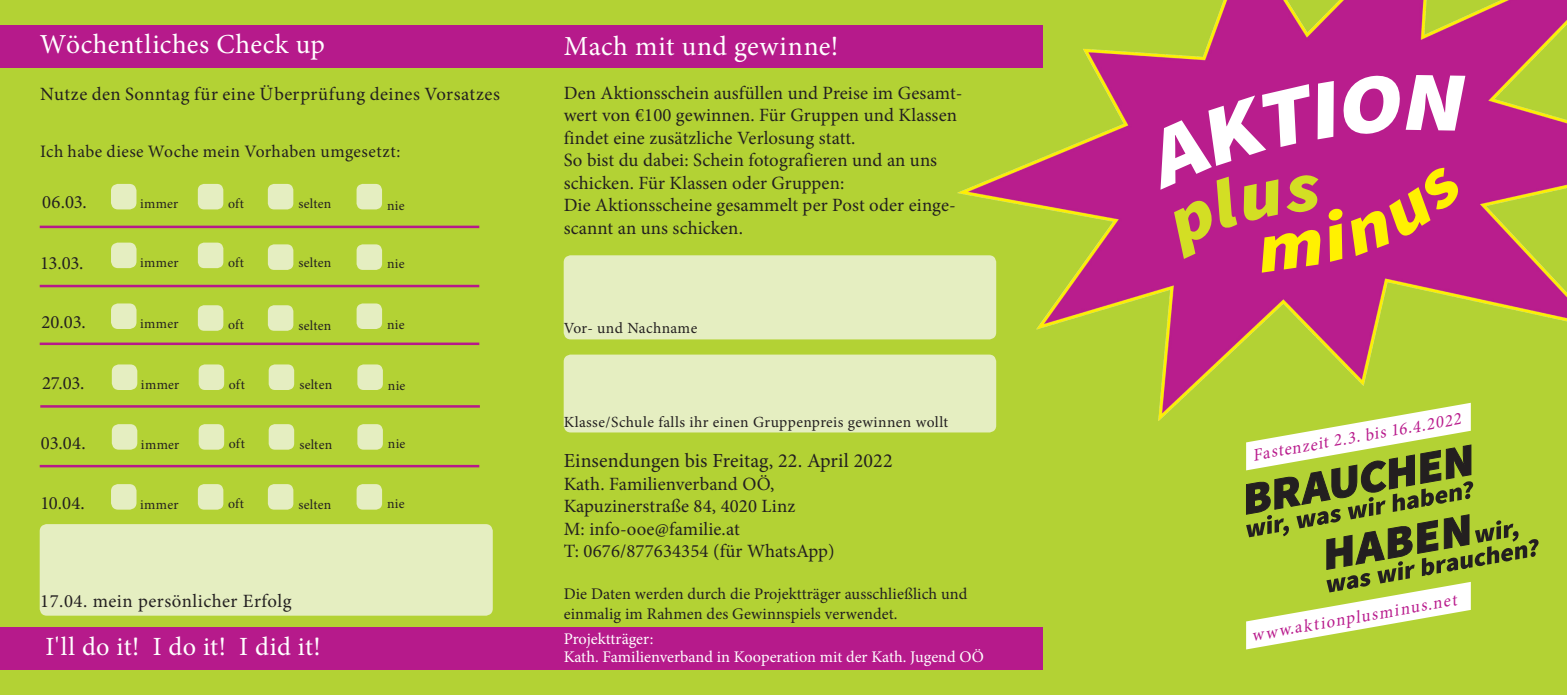
<style>
.page{position:relative;width:1567px;height:695px;background:#fff}
.page>*{position:absolute;margin:0;border:0;box-sizing:border-box;transform-origin:0 0}
.t1{font:27.5px "Minion Pro";letter-spacing:.02em;color:#fff}
.t2{font:26.25px "Minion Pro";letter-spacing:.01em;color:#fff}
.t3{font:20px "Minion Pro";letter-spacing:.005em;color:#231f20}
.t4{font:18.75px/22.5px "Minion Pro";letter-spacing:.005em;color:#231f20}
.t5{font:18.75px "Minion Pro";letter-spacing:.03em;color:#231f20}
.t6{font:18.75px "Minion Pro";letter-spacing:.025em;color:#231f20}
.t7{font:italic 17.5px "Minion Pro";color:#b91c8d;scale:.96 1}
.t8{font:17.5px "Minion Pro";letter-spacing:.025em;color:#231f20}
.t9{font:16.25px/19.5px "Minion Pro";letter-spacing:.005em;color:#231f20}
.t10{font:16.25px/17.5px "Minion Pro";color:#fff}
.t11{font:15.5px "Minion Pro";letter-spacing:.025em;color:#231f20}
.t12{font:13.75px "Minion Pro";letter-spacing:.015em;color:#231f20}
</style>
<div class="page">
<div style="left:0;top:0;width:1566px;height:694px;background:#b3d234"></div>
<div style="left:0;top:25px;width:1042px;height:42px;background:#b61a8b"></div>
<div style="left:0;top:627px;width:1042px;height:43px;background:#b61a8b"></div>
<div style="left:563px;top:255px;width:433px;height:84px;background:#e5eec1;border-radius:7px"></div>
<svg style="left:1246px;top:421px;width:292px;height:228px"></svg>
<img style="left:957px;top:0;width:609px;height:421px">
<div style="left:111px;top:184px;width:25px;height:25px;background:#e5eec1;border-radius:7px"></div>
<div style="left:198px;top:184px;width:25px;height:25px;background:#e5eec1;border-radius:6px"></div>
<div style="left:268px;top:184px;width:25px;height:25px;background:#e5eec1;border-radius:6px"></div>
<div style="left:356px;top:184px;width:26px;height:25px;background:#e5eec1;border-radius:6px"></div>
<hr style="left:40px;top:225px;width:439px;height:3px;background:#b61a8b">
<hr style="left:40px;top:342px;width:439px;height:3px;background:#b61a8b">
<hr style="left:40px;top:285px;width:439px;height:2px;background:#b61a8b">
<div style="left:40px;top:524px;width:453px;height:91px;background:#e5eec1;border-radius:7px"></div>
<svg style="left:1160px;top:74px;width:305px;height:198px;background:#cb5c8e"></svg>
<div style="left:563px;top:354px;width:433px;height:78px;background:#e5eec1;border-radius:7px"></div>
<div style="left:111px;top:242px;width:25px;height:26px;background:#e5eec1;border-radius:7px"></div>
<div style="left:198px;top:242px;width:25px;height:26px;background:#e5eec1;border-radius:6px"></div>
<div style="left:268px;top:244px;width:25px;height:26px;background:#e5eec1;border-radius:6px"></div>
<div style="left:356px;top:244px;width:26px;height:26px;background:#e5eec1;border-radius:6px"></div>
<div style="left:111px;top:303px;width:25px;height:26px;background:#e5eec1;border-radius:7px"></div>
<div style="left:198px;top:305px;width:25px;height:26px;background:#e5eec1;border-radius:6px"></div>
<div style="left:268px;top:305px;width:25px;height:26px;background:#e5eec1;border-radius:6px"></div>
<div style="left:356px;top:303px;width:26px;height:26px;background:#e5eec1;border-radius:6px"></div>
<div style="left:112px;top:364px;width:25px;height:26px;background:#e5eec1;border-radius:7px"></div>
<div style="left:199px;top:364px;width:25px;height:26px;background:#e5eec1;border-radius:6px"></div>
<div style="left:269px;top:364px;width:25px;height:26px;background:#e5eec1;border-radius:6px"></div>
<div style="left:357px;top:364px;width:26px;height:26px;background:#e5eec1;border-radius:6px"></div>
<hr style="left:40px;top:465px;width:439px;height:2px;background:#b61a8b">
<hr style="left:40px;top:405px;width:440px;height:2px;background:#b61a8b">
<div style="left:112px;top:424px;width:25px;height:25px;background:#e5eec1;border-radius:7px"></div>
<div style="left:199px;top:424px;width:25px;height:25px;background:#e5eec1;border-radius:6px"></div>
<div style="left:269px;top:424px;width:25px;height:25px;background:#e5eec1;border-radius:6px"></div>
<div style="left:357px;top:424px;width:26px;height:25px;background:#e5eec1;border-radius:6px"></div>
<div style="left:111px;top:484px;width:25px;height:25px;background:#e5eec1;border-radius:7px"></div>
<div style="left:198px;top:484px;width:25px;height:25px;background:#e5eec1;border-radius:6px"></div>
<div style="left:268px;top:484px;width:25px;height:25px;background:#e5eec1;border-radius:6px"></div>
<div style="left:356px;top:484px;width:26px;height:25px;background:#e5eec1;border-radius:6px"></div>
<h1 class="t1" style="left:40px;top:26px;width:287px">Wöchentliches Check up</h1>
<h1 class="t1" style="left:563px;top:28px;width:276px">Mach mit und gewinne!</h1>
<p class="t5" style="left:40px;top:81px;width:461px">Nutze den Sonntag für eine Überprüfung deines Vorsatzes</p>
<p class="t8" style="left:40px;top:140px;width:362px">Ich habe diese Woche mein Vorhaben umgesetzt:</p>
<p class="t4" style="left:42px;top:191px;width:46px">06.03.</p>
<p class="t12" style="left:140px;top:195px;width:40px">immer</p>
<p class="t12" style="left:228px;top:194px;width:18px">oft</p>
<p class="t12" style="left:298px;top:195px;width:34px">selten</p>
<p class="t12" style="left:387px;top:196px;width:19px">nie</p>
<p class="t4" style="left:40px;top:252px;width:45px">13.03.</p>
<p class="t12" style="left:140px;top:253px;width:40px">immer</p>
<p class="t12" style="left:228px;top:253px;width:18px">oft</p>
<p class="t12" style="left:298px;top:253px;width:34px">selten</p>
<p class="t12" style="left:387px;top:255px;width:19px">nie</p>
<p class="t4" style="left:41px;top:311px;width:46px">20.03.</p>
<p class="t12" style="left:140px;top:314px;width:40px">immer</p>
<p class="t12" style="left:228px;top:316px;width:18px">oft</p>
<p class="t12" style="left:298px;top:316px;width:34px">selten</p>
<p class="t12" style="left:387px;top:315px;width:19px">nie</p>
<p class="t4" style="left:42px;top:372px;width:44px">27.03.</p>
<p class="t12" style="left:141px;top:375px;width:40px">immer</p>
<p class="t12" style="left:229px;top:375px;width:18px">oft</p>
<p class="t12" style="left:299px;top:375px;width:34px">selten</p>
<p class="t12" style="left:388px;top:376px;width:19px">nie</p>
<p class="t4" style="left:41px;top:432px;width:46px">03.04.</p>
<p class="t4" style="left:40px;top:491px;width:46px">10.04.</p>
<p class="t12" style="left:141px;top:435px;width:40px">immer</p>
<p class="t12" style="left:229px;top:434px;width:18px">oft</p>
<p class="t12" style="left:299px;top:435px;width:34px">selten</p>
<p class="t12" style="left:388px;top:434px;width:19px">nie</p>
<p class="t12" style="left:140px;top:495px;width:40px">immer</p>
<p class="t12" style="left:228px;top:494px;width:18px">oft</p>
<p class="t12" style="left:298px;top:495px;width:34px">selten</p>
<p class="t12" style="left:387px;top:494px;width:19px">nie</p>
<p class="t6" style="left:40px;top:588px;width:253px">17.04. mein persönlicher Erfolg</p>
<h2 class="t2" style="left:45px;top:629px;width:277px">I'll do it! I do it! I did it!</h2>
<p class="t4" style="left:563px;top:82px;width:400px">Den Aktionsschein ausfüllen und Preise im Gesamt&shy;wert von €100 gewinnen. Für Gruppen und Klassen findet eine zusätzliche Verlosung statt.<br>So bist du dabei: Schein fotografieren und an uns schicken. Für Klassen oder Gruppen:<br>Die Aktionsscheine gesammelt per Post oder einge&shy;scannt an uns schicken.</p>
<p class="t11" style="left:563px;top:317px;width:135px">Vor- und Nachname</p>
<p class="t11" style="left:563px;top:411px;width:386px">Klasse/Schule falls ihr einen Gruppenpreis gewinnen wollt</p>
<p class="t3" style="left:563px;top:447px;width:330px">Einsendungen bis Freitag, 22. April 2022</p>
<p class="t4" style="left:563px;top:472px;width:272px">Kath. Familienverband OÖ,<br>Kapuzinerstraße 84, 4020 Linz<br>M: info-ooe@familie.at<br>T: 0676/877634354 (für WhatsApp)</p>
<p class="t9" style="left:563px;top:584px;width:405px">Die Daten werden durch die Projektträger ausschließlich und einmalig im Rahmen des Gewinnspiels verwendet.</p>
<p class="t10" style="left:563px;top:630px;width:422px">Projektträger:<br>Kath. Familienverband in Kooperation mit der Kath. Jugend OÖ</p>
<p class="t7" style="left:1250px;top:443px;width:221px;rotate:-10deg">Fastenzeit 2.3. bis 16.4.2022</p>
<p class="t7" style="left:1249px;top:623px;width:218px;rotate:-10deg">www.aktionplusminus.net</p>
</div>
